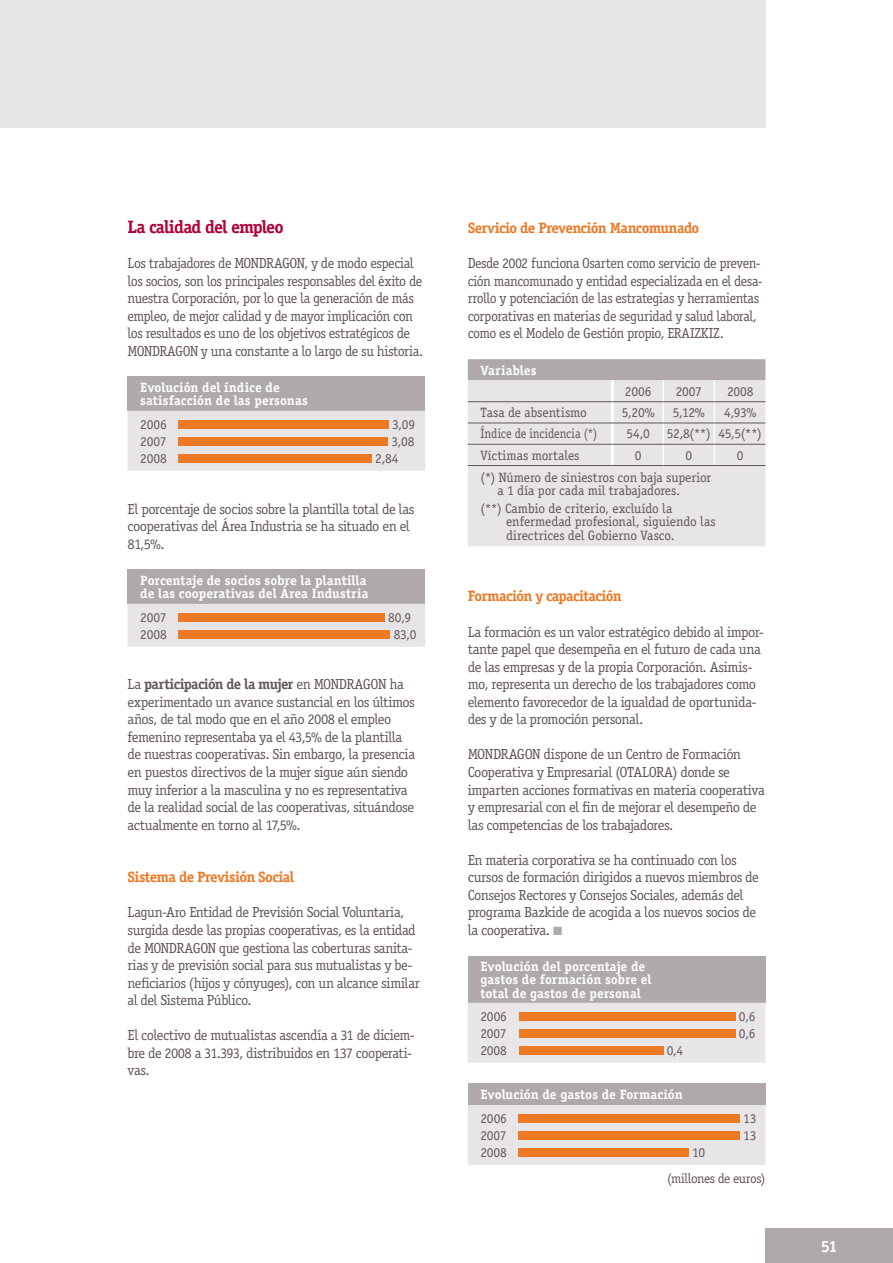
<style>
.page{position:relative;width:893px;height:1263px;background:#fff}
.page>*{position:absolute;margin:0;border:0;box-sizing:border-box;transform-origin:0 0}
.t1{font:700 18px "Officina Serif Std";letter-spacing:-.05em;color:#b10035}
.t2{font:700 16.5px "Officina Serif Std";color:#fff}
.t3{font:700 15px "Officina Serif Std";letter-spacing:-.035em;color:#ed7925}
.t4{font:14.7px/17.5px "Officina Serif Std";letter-spacing:-.035em;color:#63565e}
.t5{font:14.7px/17.5px "Officina Serif Std";letter-spacing:-.035em;color:#63565e;scale:.96 1}
.t6{font:13.5px/13.5px "Officina Serif Std";letter-spacing:-.01em;color:#63565e}
.t7{font:700 13.5px/13.5px "Officina Serif Std";color:#fff}
.t8{font:13.5px "Officina Serif Std";letter-spacing:-.01em;color:#63565e;scale:.9 1}
.t9{font:13.5px/25.8px "Officina Serif Std";letter-spacing:-.035em;color:#63565e}
.s1{font-weight:700}
.s2{color:#afa9ac}
</style>
<div class="page">
<div style="left:128px;top:377px;width:297px;height:34px;background:#afa9ac"></div>
<div style="left:128px;top:411px;width:297px;height:60px;background:#e7e5e6"></div>
<div style="left:179px;top:420px;width:210px;height:9px;background:#ed7925"></div>
<div style="left:179px;top:437px;width:209px;height:9px;background:#ed7925"></div>
<div style="left:179px;top:454px;width:193px;height:9px;background:#ed7925"></div>
<div style="left:128px;top:570px;width:297px;height:34px;background:#afa9ac"></div>
<div style="left:128px;top:604px;width:297px;height:43px;background:#e7e5e6"></div>
<div style="left:179px;top:613px;width:206px;height:9px;background:#ed7925"></div>
<div style="left:179px;top:630px;width:211px;height:9px;background:#ed7925"></div>
<div style="left:468px;top:466px;width:297px;height:80px;background:#e7e5e6"></div>
<svg style="left:468px;top:359px;width:297px;height:106px;background:#dad7d9"></svg>
<hr style="left:468px;top:401px;width:144px;height:1px;background:#63565e">
<hr style="left:612px;top:401px;width:51px;height:1px;background:#63565e">
<hr style="left:663px;top:401px;width:51px;height:1px;background:#63565e">
<hr style="left:714px;top:401px;width:51px;height:1px;background:#63565e">
<hr style="left:468px;top:423px;width:144px;height:1px;background:#63565e">
<hr style="left:612px;top:423px;width:51px;height:1px;background:#63565e">
<hr style="left:663px;top:423px;width:51px;height:1px;background:#63565e">
<hr style="left:714px;top:423px;width:51px;height:1px;background:#63565e">
<hr style="left:468px;top:444px;width:144px;height:1px;background:#63565e">
<hr style="left:612px;top:444px;width:51px;height:1px;background:#63565e">
<hr style="left:663px;top:444px;width:51px;height:1px;background:#63565e">
<hr style="left:714px;top:444px;width:51px;height:1px;background:#63565e">
<hr style="left:468px;top:465px;width:144px;height:1px;background:#63565e">
<hr style="left:612px;top:465px;width:51px;height:1px;background:#63565e">
<hr style="left:663px;top:465px;width:51px;height:1px;background:#63565e">
<hr style="left:714px;top:465px;width:51px;height:1px;background:#63565e">
<div style="left:468px;top:956px;width:297px;height:47px;background:#afa9ac"></div>
<div style="left:468px;top:1003px;width:297px;height:60px;background:#e8e6e7"></div>
<div style="left:519px;top:1012px;width:217px;height:8px;background:#ed7925"></div>
<div style="left:519px;top:1029px;width:217px;height:8px;background:#ed7925"></div>
<div style="left:519px;top:1046px;width:144px;height:8px;background:#ed7925"></div>
<div style="left:468px;top:1084px;width:297px;height:21px;background:#afa9ac"></div>
<div style="left:468px;top:1105px;width:297px;height:60px;background:#e7e5e6"></div>
<div style="left:519px;top:1114px;width:221px;height:9px;background:#ed7925"></div>
<div style="left:519px;top:1131px;width:221px;height:9px;background:#ed7925"></div>
<div style="left:519px;top:1148px;width:170px;height:9px;background:#ed7925"></div>
<div style="left:0;top:0;width:765px;height:128px;background:#e7e5e6"></div>
<div style="left:765px;top:1229px;width:128px;height:34px;background:#afa9ac"></div>
<p class="t1" style="left:128px;top:216px;width:158px">La calidad del empleo</p>
<p class="t4" style="left:128px;top:254px;width:297px">Los trabajadores de MONDRAGON, y de modo especial los socios, son los principales responsables del éxito de nuestra Corporación, por lo que la generación de más empleo, de mejor calidad y de mayor implicación con los resultados es uno de los objetivos estratégicos de MONDRAGON y una constante a lo largo de su historia.</p>
<p class="t7" style="left:140px;top:380px;width:169px">Evolución del índice de satisfacción de las personas</p>
<p class="t6" style="left:140px;top:417px;width:28px">2006</p>
<p class="t6" style="left:392px;top:417px;width:25px">3,09</p>
<p class="t6" style="left:140px;top:434px;width:28px">2007</p>
<p class="t6" style="left:391px;top:434px;width:25px">3,08</p>
<p class="t6" style="left:140px;top:451px;width:28px">2008</p>
<p class="t6" style="left:375px;top:451px;width:25px">2,84</p>
<p class="t4" style="left:128px;top:500px;width:288px">El porcentaje de socios sobre la plantilla total de las cooperativas del Área Industria se ha situado en el<br>81,5%.</p>
<p class="t7" style="left:140px;top:573px;width:230px">Porcentaje de socios sobre la plantilla de las cooperativas del Área Industria</p>
<p class="t6" style="left:140px;top:610px;width:28px">2007</p>
<p class="t6" style="left:388px;top:610px;width:24px">80,9</p>
<p class="t6" style="left:140px;top:627px;width:28px">2008</p>
<p class="t6" style="left:394px;top:627px;width:24px">83,0</p>
<p class="t4" style="left:128px;top:675px;width:289px">La <span class="s1">participación de la mujer</span> en MONDRAGON ha experimentado un avance sustancial en los últimos años, de tal modo que en el año 2008 el empleo femenino representaba ya el 43,5% de la plantilla de nuestras cooperativas. Sin embargo, la presencia en puestos directivos de la mujer sigue aún siendo muy inferior a la masculina y no es representativa de la realidad social de las cooperativas, situándose actualmente en torno al 17,5%.</p>
<p class="t3" style="left:128px;top:868px;width:168px">Sistema de Previsión Social</p>
<p class="t4" style="left:128px;top:904px;width:294px">Lagun-Aro Entidad de Previsión Social Voluntaria, surgida desde las propias cooperativas, es la entidad de MONDRAGON que gestiona las coberturas sanita&shy;rias y de previsión social para sus mutualistas y be&shy;neficiarios (hijos y cónyuges), con un alcance similar al del Sistema Público.</p>
<p class="t4" style="left:128px;top:1026px;width:289px">El colectivo de mutualistas ascendía a 31 de diciem&shy;bre de 2008 a 31.393, distribuidos en 137 cooperati&shy;vas.</p>
<p class="t3" style="left:468px;top:218px;width:233px">Servicio de Prevención Mancomunado</p>
<p class="t5" style="left:468px;top:254px;width:309px">Desde 2002 funciona Osarten como servicio de preven&shy;ción mancomunado y entidad especializada en el desa&shy;rrollo y potenciación de las estrategias y herramientas corporativas en materias de seguridad y salud laboral, como es el Modelo de Gestión propio, ERAIZKIZ.</p>
<p class="t7" style="left:480px;top:363px;width:58px">Variables</p>
<p class="t6" style="left:625px;top:384px;width:28px">2006</p>
<p class="t6" style="left:676px;top:384px;width:28px">2007</p>
<p class="t6" style="left:727px;top:384px;width:28px">2008</p>
<p class="t6" style="left:480px;top:406px;width:108px">Tasa de absentismo</p>
<p class="t6" style="left:622px;top:406px;width:35px">5,20%</p>
<p class="t6" style="left:673px;top:406px;width:34px">5,12%</p>
<p class="t6" style="left:724px;top:406px;width:34px">4,93%</p>
<p class="t8" style="left:480px;top:426px;width:131px">Índice de incidencia (*)</p>
<p class="t6" style="left:627px;top:427px;width:25px">54,0</p>
<p class="t6" style="left:667px;top:427px;width:97px">52,8(**) 45,5(**)</p>
<p class="t6" style="left:480px;top:448px;width:100px">Víctimas mortales</p>
<p class="t6" style="left:635px;top:448px;width:8px">0</p>
<p class="t6" style="left:685px;top:448px;width:8px">0</p>
<p class="t6" style="left:737px;top:448px;width:8px">0</p>
<p class="t6" style="left:497px;top:470px;width:215px;text-indent:-17px">(*) Número de siniestros con baja superior a 1 día por cada mil trabajadores.</p>
<p class="t6" style="left:506px;top:502px;width:211px;text-indent:-26px">(**) Cambio de criterio, excluído la enfermedad profesional, siguiendo las directrices del Gobierno Vasco.</p>
<p class="t3" style="left:468px;top:587px;width:155px">Formación y capacitación</p>
<p class="t4" style="left:468px;top:623px;width:298px">La formación es un valor estratégico debido al impor&shy;tante papel que desempeña en el futuro de cada una de las empresas y de la propia Corporación. Asimis&shy;mo, representa un derecho de los trabajadores como elemento favorecedor de la igualdad de oportunida&shy;des y de la promoción personal.</p>
<p class="t4" style="left:468px;top:746px;width:299px">MONDRAGON dispone de un Centro de Formación Cooperativa y Empresarial (OTALORA) donde se imparten acciones formativas en materia cooperativa y empresarial con el fin de mejorar el desempeño de las competencias de los trabajadores.</p>
<p class="t4" style="left:468px;top:851px;width:293px">En materia corporativa se ha continuado con los cursos de formación dirigidos a nuevos miembros de Consejos Rectores y Consejos Sociales, además del programa Bazkide de acogida a los nuevos socios de la cooperativa. <span class="s2">■</span></p>
<p class="t7" style="left:480px;top:959px;width:173px">Evolución del porcentaje de gastos de formación sobre el total de gastos de personal</p>
<p class="t6" style="left:480px;top:1009px;width:28px">2006</p>
<p class="t6" style="left:739px;top:1009px;width:18px">0,6</p>
<p class="t6" style="left:480px;top:1026px;width:28px">2007</p>
<p class="t6" style="left:739px;top:1026px;width:18px">0,6</p>
<p class="t6" style="left:480px;top:1043px;width:28px">2008</p>
<p class="t6" style="left:667px;top:1043px;width:18px">0,4</p>
<p class="t7" style="left:480px;top:1088px;width:204px">Evolución de gastos de Formación</p>
<p class="t6" style="left:480px;top:1111px;width:28px">2006</p>
<p class="t6" style="left:743px;top:1111px;width:15px">13</p>
<p class="t6" style="left:480px;top:1128px;width:28px">2007</p>
<p class="t6" style="left:743px;top:1128px;width:15px">13</p>
<p class="t6" style="left:480px;top:1145px;width:28px">2008</p>
<p class="t9" style="left:667px;top:1139px;width:100px;text-indent:25px">10<br>(millones de euros)</p>
<p class="t2" style="left:821px;top:1236px;width:18px">51</p>
</div>
